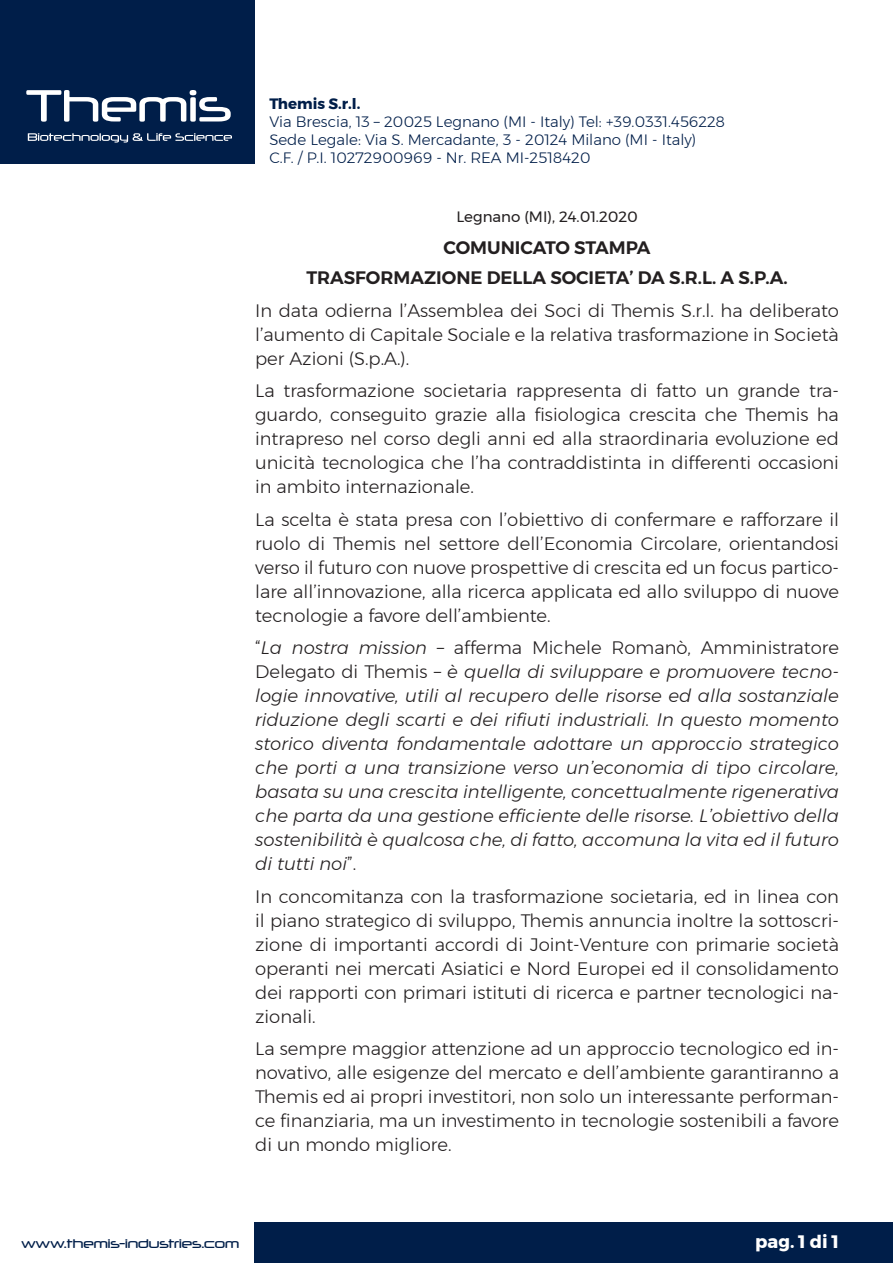
<style>
.page{position:relative;width:893px;height:1263px;background:#fff}
.page>*{position:absolute;margin:0;border:0;box-sizing:border-box;transform-origin:0 0}
.t1{font:300 18px/24px "Montserrat";color:#231f20;text-align:justify}
.t2{font:italic 300 18px/24px "Montserrat";color:#231f20;text-align:justify}
.t3{font:600 18px/30.2px "Montserrat";color:#231f20;text-align:center}
.t4{font:700 18px "Montserrat";color:#fff}
.t5{font:300 15px/18px "Montserrat";color:#001e49}
.t6{font:15px "Montserrat";color:#231f20}
.t7{font:700 15px "Montserrat";color:#001e49}
.t8{font:12px "Neuropol";color:#001e49}
.s1{font-style:normal}
</style>
<div class="page">
<div style="left:0;top:0;width:255px;height:164px;background:#001e49"></div>
<div style="left:255px;top:1222px;width:638px;height:41px;background:#001e49"></div>
<svg style="left:26px;top:90px;width:205px;height:32px"></svg>
<svg style="left:28px;top:133px;width:204px;height:10px"></svg>
<p class="t7" style="left:269px;top:91px;width:93px">Themis S.r.l.</p>
<p class="t5" style="left:269px;top:112px;width:457px">Via Brescia, 13 – 20025 Legnano (MI - Italy) Tel: +39.0331.456228<br>Sede Legale: Via S. Mercadante, 3 - 20124 Milano (MI - Italy)<br>C.F. / P.I. 10272900969 - Nr. REA MI-2518420</p>
<p class="t6" style="left:456px;top:205px;width:183px">Legnano (MI), 24.01.2020</p>
<p class="t3" style="left:306px;top:233px;width:483px">COMUNICATO STAMPA<br>TRASFORMAZIONE DELLA SOCIETA’ DA S.R.L. A S.P.A.</p>
<p class="t1" style="left:255px;top:298px;width:585px">In data odierna l’Assemblea dei Soci di Themis S.r.l. ha deliberato l’aumento di Capitale Sociale e la relativa trasformazione in Società per Azioni (S.p.A.).</p>
<p class="t1" style="left:255px;top:378px;width:585px">La trasformazione societaria rappresenta di fatto un grande tra&shy;guardo, conseguito grazie alla fisiologica crescita che Themis ha intrapreso nel corso degli anni ed alla straordinaria evoluzione ed unicità tecnologica che l’ha contraddistinta in differenti occasioni in ambito internazionale.</p>
<p class="t1" style="left:255px;top:507px;width:585px">La scelta è stata presa con l’obiettivo di confermare e rafforzare il ruolo di Themis nel settore dell’Economia Circolare, orientandosi verso il futuro con nuove prospettive di crescita ed un focus partico&shy;lare all’innovazione, alla ricerca applicata ed allo sviluppo di nuove tecnologie a favore dell’ambiente.</p>
<p class="t2" style="left:255px;top:635px;width:585px"><span class="s1">“</span>La nostra mission – <span class="s1">afferma Michele Romanò, Amministratore Delegato di Themis</span> – è quella di sviluppare e promuovere tecno&shy;logie innovative, utili al recupero delle risorse ed alla sostanziale riduzione degli scarti e dei rifiuti industriali. In questo momento storico diventa fondamentale adottare un approccio strategico che porti a una transizione verso un’economia di tipo circolare, basata su una crescita intelligente, concettualmente rigenerativa che parta da una gestione efficiente delle risorse. L’obiettivo della sostenibilità è qualcosa che, di fatto, accomuna la vita ed il futuro di tutti noi<span class="s1">”.</span></p>
<p class="t1" style="left:255px;top:884px;width:585px">In concomitanza con la trasformazione societaria, ed in linea con il piano strategico di sviluppo, Themis annuncia inoltre la sottoscri&shy;zione di importanti accordi di Joint-Venture con primarie società operanti nei mercati Asiatici e Nord Europei ed il consolidamento dei rapporti con primari istituti di ricerca e partner tecnologici na&shy;zionali.</p>
<p class="t1" style="left:255px;top:1036px;width:585px">La sempre maggior attenzione ad un approccio tecnologico ed in&shy;novativo, alle esigenze del mercato e dell’ambiente garantiranno a Themis ed ai propri investitori, non solo un interessante performan&shy;ce finanziaria, ma un investimento in tecnologie sostenibili a favore di un mondo migliore.</p>
<p class="t8" style="left:21px;top:1236px;width:219px">www.themis-industries.com</p>
<p class="t4" style="left:755px;top:1227px;width:85px">pag. 1 di 1</p>
</div>
